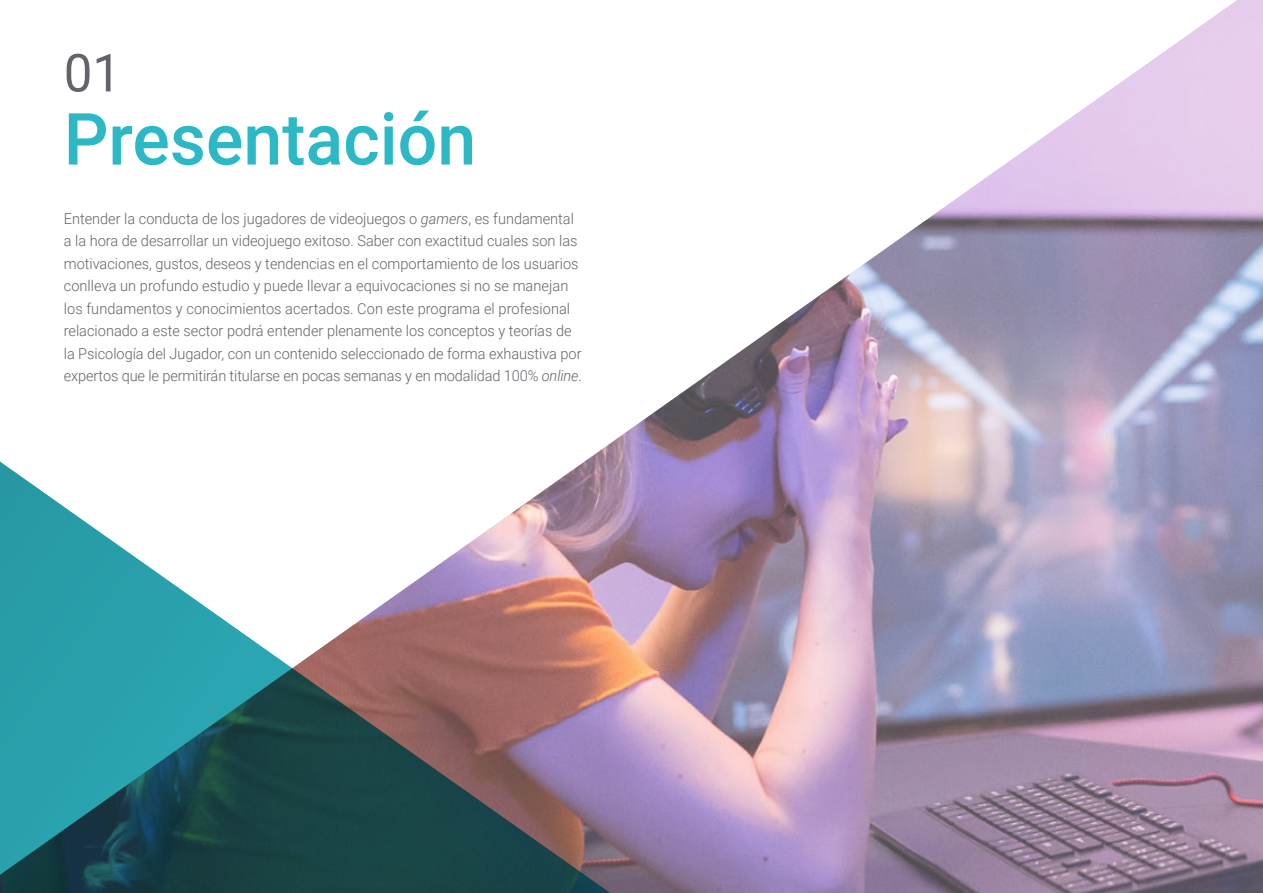
<style>
.page{position:relative;width:1263px;height:893px;background:#fff}
.page>*{position:absolute;margin:0;border:0;box-sizing:border-box;transform-origin:0 0}
.t1{font:500 72px "Roboto";color:#2db8c5}
.t2{font:52.5px "Roboto";color:#61646a}
.t3{font:300 15px/22.5px "Roboto";color:#61646a}
.s1{font-style:italic}
</style>
<div class="page">
<img style="left:607px;top:0;width:656px;height:893px">
<svg style="left:0;top:446px;width:640px;height:447px"></svg>
<h2 class="t2" style="left:64px;top:36px;width:59px">01</h2>
<h1 class="t1" style="left:64px;top:89px;width:414px">Presentación</h1>
<p class="t3" style="left:64px;top:207px;width:520px">Entender la conducta de los jugadores de videojuegos o <span class="s1">gamers</span>, es fundamental a la hora de desarrollar un videojuego exitoso. Saber con exactitud cuales son las motivaciones, gustos, deseos y tendencias en el comportamiento de los usuarios conlleva un profundo estudio y puede llevar a equivocaciones si no se manejan los fundamentos y conocimientos acertados. Con este programa el profesional relacionado a este sector podrá entender plenamente los conceptos y teorías de la Psicología del Jugador, con un contenido seleccionado de forma exhaustiva por expertos que le permitirán titularse en pocas semanas y en modalidad 100% <span class="s1">online</span>.</p>
</div>
